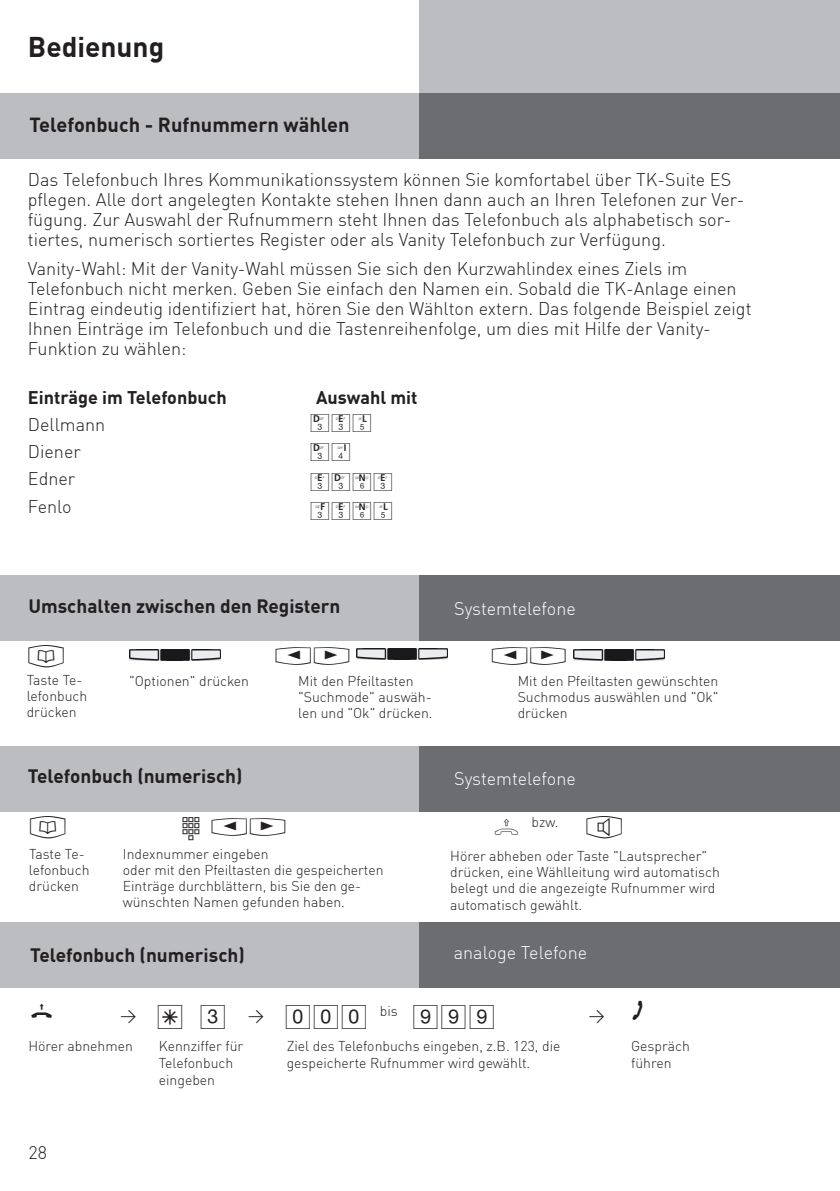
<style>
.page{position:relative;width:840px;height:1191px;background:#fff}
.page>*{position:absolute;margin:0;border:0;box-sizing:border-box;transform-origin:0 0}
.t1{font:32px "ST30";color:#231f20}
.t2{font:32px "Bo S23";color:#231f20}
.t3{font:700 28px "DIN Offc";color:#231f20}
.t4{font:24px "Bo S31 Font";color:#231f20}
.t5{font:24px "ST20 Font";color:#231f20}
.t6{font:700 20px "DIN Offc";color:#231f20}
.t7{font:700 19px "DIN Offc";color:#231f20}
.t8{font:300 18px/20px "DIN Offc";color:#231f20}
.t9{font:300 18px "DIN Offc";color:#fff}
.t10{font:700 18px "DIN Offc";color:#231f20}
.t11{font:18px/29.6px "AC14 ph";color:#231f20}
.t12{font:300 14px/16px "DIN Offc";color:#231f20}
.s1{font-family:"ST20 Font"}
</style>
<div class="page">
<div style="left:420px;top:0;width:419px;height:94px;background:#bcbdc0"></div>
<div style="left:0;top:93px;width:420px;height:66px;background:#bcbdc0"></div>
<div style="left:420px;top:93px;width:419px;height:66px;background:#6c6d70"></div>
<div style="left:0;top:746px;width:420px;height:65px;background:#bcbdc0"></div>
<div style="left:419px;top:746px;width:420px;height:65px;background:#6c6d70"></div>
<div style="left:0;top:575px;width:420px;height:66px;background:#bcbdc0"></div>
<div style="left:419px;top:575px;width:420px;height:66px;background:#6c6d70"></div>
<img style="left:130px;top:649px;width:90px;height:11px">
<img style="left:357px;top:648px;width:90px;height:11px">
<div style="left:0;top:922px;width:420px;height:65px;background:#bcbdc0"></div>
<div style="left:420px;top:922px;width:419px;height:65px;background:#6c6d70"></div>
<img style="left:573px;top:649px;width:90px;height:11px">
<h2 class="t3" style="left:28px;top:28px;width:138px">Bedienung</h2>
<p class="t6" style="left:29px;top:111px;width:321px">Telefonbuch - Rufnummern wählen</p>
<p class="t8" style="left:28px;top:170px;width:717px">Das Telefonbuch Ihres Kommunikationssystem können Sie komfortabel über TK-Suite ES pflegen. Alle dort angelegten Kontakte stehen Ihnen dann auch an Ihren Telefonen zur Ver&shy;fügung. Zur Auswahl der Rufnummern steht Ihnen das Telefonbuch als alphabetisch sor&shy;tiertes, numerisch sortiertes Register oder als Vanity Telefonbuch zur Verfügung.</p>
<p class="t8" style="left:28px;top:258px;width:724px">Vanity-Wahl: Mit der Vanity-Wahl müssen Sie sich den Kurzwahlindex eines Ziels im Telefonbuch nicht merken. Geben Sie einfach den Namen ein. Sobald die TK-Anlage einen Eintrag eindeutig identifiziert hat, hören Sie den Wählton extern. Das folgende Beispiel zeigt Ihnen Einträge im Telefonbuch und die Tastenreihenfolge, um dies mit Hilfe der Vanity-Funktion zu wählen:</p>
<p class="t10" style="left:28px;top:385px;width:200px">Einträge im Telefonbuch</p>
<p class="t10" style="left:316px;top:385px;width:103px">Auswahl mit</p>
<p class="t8" style="left:28px;top:411px;width:79px;line-height:27.2px">Dellmann<br>Diener<br>Edner<br>Fenlo</p>
<p class="t11" style="left:309px;top:402px;width:85px">DEL<br>DI<br>EDNE<br>FENL</p>
<p class="t7" style="left:28px;top:593px;width:313px">Umschalten zwischen den Registern</p>
<h1 class="t1" style="left:27px;top:641px;width:40px">t</h1>
<h1 class="t1" style="left:274px;top:641px;width:78px">'&amp;</h1>
<h1 class="t1" style="left:490px;top:641px;width:78px">'&amp;</h1>
<p class="t12" style="left:27px;top:672px;width:62px">Taste Te&shy;lefonbuch drücken</p>
<p class="t12" style="left:129px;top:672px;width:121px">"Optionen" drücken</p>
<p class="t12" style="left:517px;top:672px;width:202px;text-align:justify">Mit den Pfeiltasten gewünschten Suchmodus auswählen und "Ok" drücken</p>
<p class="t9" style="left:454px;top:597px;width:123px">Systemtelefone</p>
<p class="t12" style="left:298px;top:672px;width:136px">Mit den Pfeiltasten "Suchmode" auswäh&shy;len und "Ok" drücken.</p>
<p class="t7" style="left:28px;top:764px;width:216px">Telefonbuch (numerisch)</p>
<p class="t9" style="left:454px;top:768px;width:123px">Systemtelefone</p>
<h1 class="t1" style="left:28px;top:812px;width:40px">t</h1>
<h1 class="t1" style="left:172px;top:812px;width:116px"><sup>Z</sup>'&amp;</h1>
<h1 class="t2" style="left:491px;top:809px;width:32px">+</h1>
<p class="t12" style="left:531px;top:813px;width:28px">bzw.</p>
<h1 class="t1" style="left:584px;top:812px;width:40px">=</h1>
<p class="t12" style="left:123px;top:846px;width:262px">Indexnummer eingeben<br>oder mit den Pfeiltasten die gespeicherten Einträge durchblättern, bis Sie den ge&shy;wünschten Namen gefunden haben.</p>
<p class="t12" style="left:29px;top:846px;width:62px">Taste Te&shy;lefonbuch drücken</p>
<p class="t12" style="left:450px;top:847px;width:271px">Hörer abheben oder Taste "Lautsprecher" drücken, eine Wählleitung wird automatisch belegt und die angezeigte Rufnummer wird automatisch gewählt.</p>
<p class="t7" style="left:30px;top:943px;width:216px">Telefonbuch (numerisch)</p>
<p class="t9" style="left:453px;top:941px;width:135px">analoge Telefone</p>
<h3 class="t5" style="left:29px;top:994px;width:29px">+</h3>
<h3 class="t4" style="left:113px;top:994px;width:256px">P S 3 P 000</h3>
<h3 class="t4" style="left:411px;top:994px;width:86px">999</h3>
<h3 class="t4" style="left:581px;top:994px;width:72px">P <span class="s1">A</span></h3>
<p class="t12" style="left:28px;top:1037px;width:106px">Hörer abnehmen</p>
<p class="t12" style="left:159px;top:1037px;width:86px;line-height:16.8px">Kennziffer für<br>Telefonbuch eingeben</p>
<p class="t12" style="left:286px;top:1037px;width:275px;line-height:16.8px">Ziel des Telefonbuchs eingeben, z.B. 123, die gespeicherte Rufnummer wird gewählt.</p>
<p class="t12" style="left:630px;top:1037px;width:60px;line-height:16.8px">Gespräch führen</p>
<p class="t12" style="left:379px;top:1002px;width:19px">bis</p>
<p class="t8" style="left:28px;top:1142px;width:20px">28</p>
</div>
